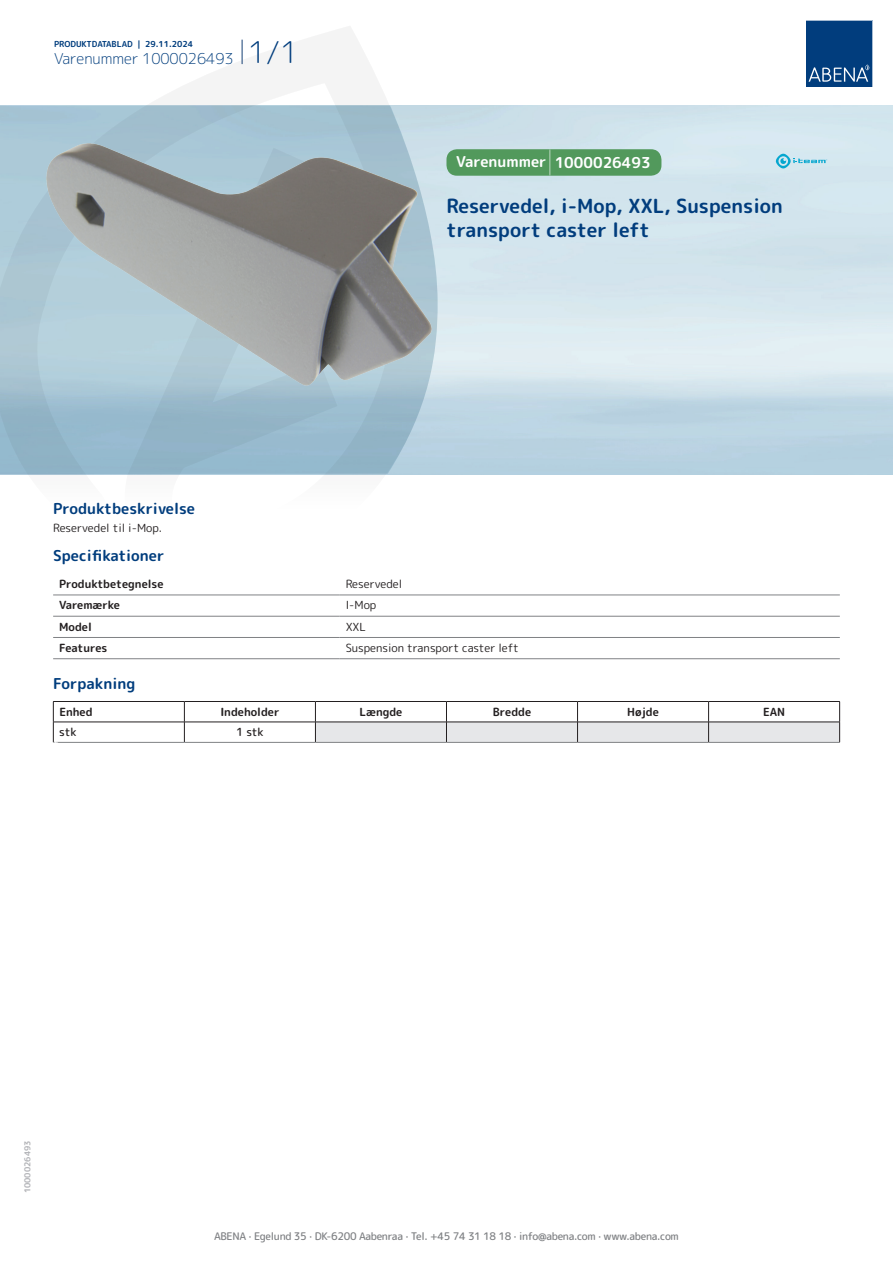
<style>
.page{position:relative;width:893px;height:1263px;background:#fff}
.page>*{position:absolute;margin:0;border:0;box-sizing:border-box;transform-origin:0 0}
.t1{font:700 19.5px/24px "Rounded Mplus 1 c";color:#013d7d}
.t2{font:700 15px "Rounded Mplus 1 c";color:#013d7d}
.t3{font:300 15px "Rounded Mplus 1 c";color:#013d7d}
.t4{font:700 15px "Rounded Mplus 1 c";color:#fff}
.t5{font:700 11.25px "Rounded Mplus 1 c";color:#231f20}
.t6{font:11.25px "Rounded Mplus 1 c";color:#231f20}
.t7{font:500 11.25px "Rounded Mplus 1 c";letter-spacing:-.01em;color:#231f20}
.t8{font:500 10.5px "Rounded Mplus 1 c";letter-spacing:-.03em;color:#808285}
.t9{font:700 10.5px "Rounded Mplus 1 c";color:#fff}
.t10{font:700 8.25px "Rounded Mplus 1 c";color:#013d7d}
.t11{font:700 8.25px "Rounded Mplus 1 c";color:#b2b3b7}
.s1{font-size:30px}
.s2{font-size:25.5px}
</style>
<div class="page">
<svg style="left:0;top:26px;width:439px;height:569px"></svg>
<svg style="left:0;top:106px;width:438px;height:368px;background:#a0bfd0"></svg>
<svg style="left:242px;top:40px;width:1px;height:24px"></svg>
<svg style="left:806px;top:20px;width:67px;height:67px;background:#144b86"></svg>
<img style="left:47px;top:143px;width:384px;height:242px">
<hr style="left:53px;top:595px;width:287px;height:1px;background:#808285">
<hr style="left:340px;top:595px;width:500px;height:1px;background:#808285">
<hr style="left:53px;top:616px;width:287px;height:1px;background:#808285">
<hr style="left:340px;top:616px;width:500px;height:1px;background:#808285">
<hr style="left:53px;top:637px;width:287px;height:1px;background:#808285">
<hr style="left:340px;top:637px;width:500px;height:1px;background:#808285">
<hr style="left:53px;top:658px;width:287px;height:1px;background:#808285">
<hr style="left:340px;top:658px;width:500px;height:1px;background:#808285">
<hr style="left:53px;top:701px;width:131px;height:1px;background:#231f20">
<hr style="left:184px;top:701px;width:131px;height:1px;background:#231f20">
<hr style="left:315px;top:701px;width:131px;height:1px;background:#231f20">
<hr style="left:446px;top:701px;width:131px;height:1px;background:#231f20">
<hr style="left:577px;top:701px;width:132px;height:1px;background:#231f20">
<hr style="left:709px;top:701px;width:131px;height:1px;background:#231f20">
<hr style="left:53px;top:722px;width:131px;height:1px;background:#231f20">
<svg style="left:53px;top:702px;width:1px;height:40px"></svg>
<hr style="left:184px;top:722px;width:131px;height:1px;background:#231f20">
<svg style="left:184px;top:702px;width:1px;height:40px"></svg>
<svg style="left:315px;top:702px;width:525px;height:40px"></svg>
<hr style="left:53px;top:742px;width:131px;height:1px;background:#808285">
<hr style="left:184px;top:742px;width:131px;height:1px;background:#808285">
<hr style="left:315px;top:742px;width:131px;height:1px;background:#808285">
<hr style="left:446px;top:742px;width:131px;height:1px;background:#808285">
<hr style="left:577px;top:742px;width:132px;height:1px;background:#808285">
<hr style="left:709px;top:742px;width:131px;height:1px;background:#808285">
<div style="left:446px;top:149px;width:215px;height:27px;background:#52995c;border-radius:10px"></div>
<svg style="left:776px;top:154px;width:51px;height:14px"></svg>
<p class="t10" style="left:54px;top:38px;width:141px">PRODUKTDATABLAD | 29.11.2024</p>
<h2 class="t3" style="left:54px;top:48px;width:246px">Varenummer 1000026493 <span class="s1">1/1</span></h2>
<h2 class="t4" style="left:456px;top:152px;width:196px">Varenummer <span class="s2">|</span> 1000026493</h2>
<h1 class="t1" style="left:446px;top:194px;width:338px">Reservedel, i-Mop, XXL, Suspension transport caster left</h1>
<h2 class="t2" style="left:53px;top:498px;width:143px">Produktbeskrivelse</h2>
<p class="t6" style="left:53px;top:520px;width:110px">Reservedel til i-Mop.</p>
<h2 class="t2" style="left:53px;top:545px;width:113px">Specifikationer</h2>
<p class="t5" style="left:59px;top:576px;width:106px">Produktbetegnelse</p>
<p class="t6" style="left:346px;top:576px;width:58px">Reservedel</p>
<p class="t5" style="left:59px;top:597px;width:62px">Varemærke</p>
<p class="t6" style="left:346px;top:597px;width:32px">I-Mop</p>
<p class="t5" style="left:59px;top:618px;width:34px">Model</p>
<p class="t6" style="left:346px;top:618px;width:22px">XXL</p>
<p class="t5" style="left:59px;top:640px;width:50px">Features</p>
<p class="t6" style="left:346px;top:640px;width:175px">Suspension transport caster left</p>
<h2 class="t2" style="left:53px;top:673px;width:84px">Forpakning</h2>
<p class="t5" style="left:59px;top:704px;width:35px">Enhed</p>
<p class="t5" style="left:220px;top:704px;width:61px">Indeholder</p>
<p class="t5" style="left:359px;top:704px;width:44px">Længde</p>
<p class="t5" style="left:493px;top:704px;width:40px">Bredde</p>
<p class="t5" style="left:627px;top:704px;width:33px">Højde</p>
<p class="t5" style="left:763px;top:704px;width:24px">EAN</p>
<p class="t7" style="left:59px;top:724px;width:19px">stk</p>
<p class="t7" style="left:236px;top:724px;width:29px">1 stk</p>
<p class="t9" style="left:53px;top:738px;width:7px">*</p>
<p class="t11" style="left:22px;top:1193px;width:54px;rotate:-90deg">1000026493</p>
<p class="t8" style="left:214px;top:1229px;width:466px">ABENA · Egelund 35 · DK-6200 Aabenraa · Tel. +45 74 31 18 18 · info@abena.com · www.abena.com</p>
</div>
